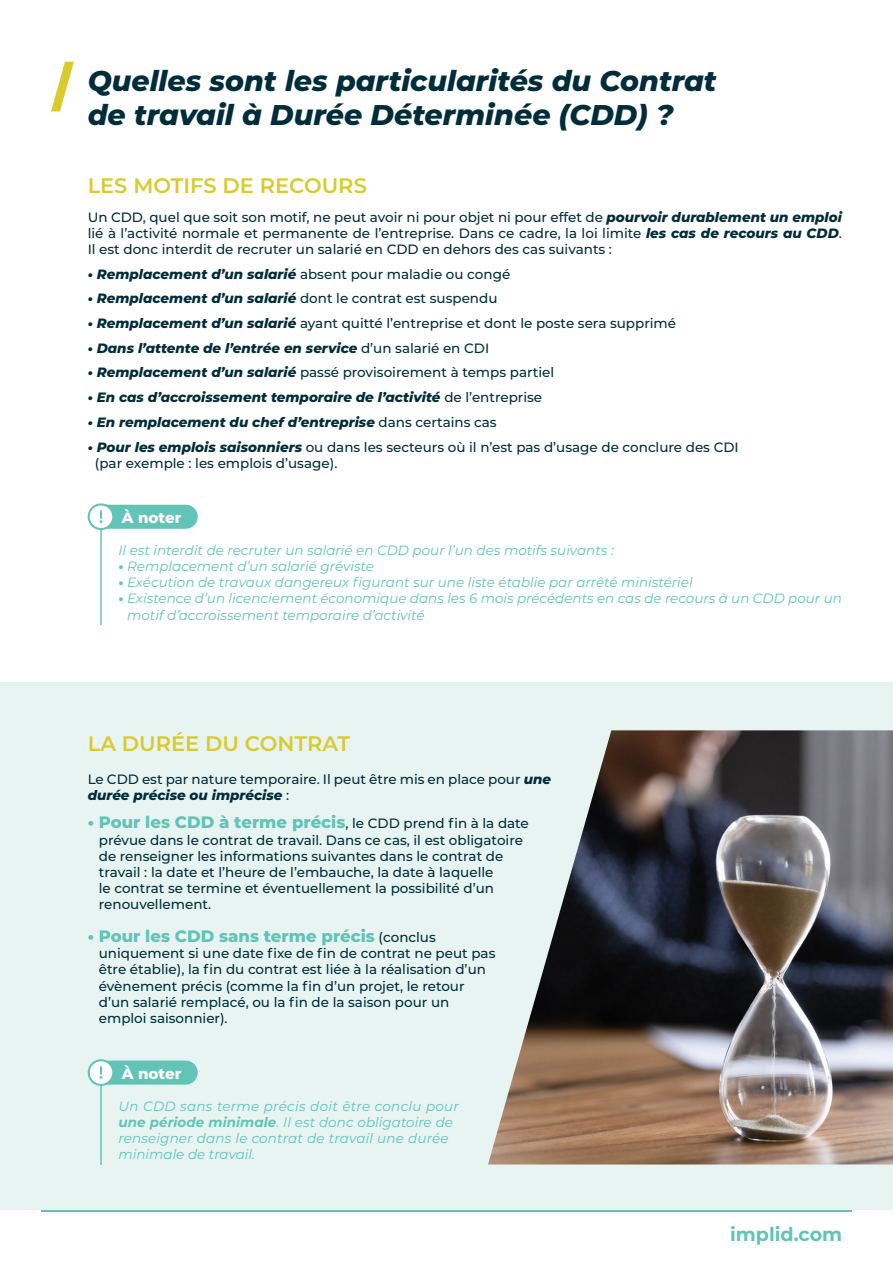
<style>
.page{position:relative;width:893px;height:1263px;background:#fff}
.page>*{position:absolute;margin:0;border:0;box-sizing:border-box;transform-origin:0 0}
.t1{font:italic 800 28.5px/34.2px "Montserrat";color:#012d3a}
.t2{font:600 21px "Montserrat";color:#d9ca2e}
.t3{font:700 19.05px "Montserrat";color:#61c4b6}
.t4{font:800 16.5px "Montserrat";color:#61c4b6}
.t5{font:800 15px "Montserrat";color:#fff}
.t6{font:500 13.5px/16.2px "Montserrat";color:#012d3a}
.t7{font:italic 13.5px/16.2px "Montserrat";color:#61c4b6}
.t8{font:italic 800 13.5px "Montserrat";color:#012d3a}
.s1{font-weight:800;font-style:italic}
.s2{font-weight:500;font-style:normal}
.s3{font-weight:800;font-style:normal}
.s4{font-weight:500;font-size:13.5px;color:#012d3a}
.s5{font-weight:700}
</style>
<div class="page">
<div style="left:0;top:682px;width:893px;height:528px;background:#e7f4f2"></div>
<hr style="left:41px;top:1210px;width:811px;height:1px;background:#61c4b6">
<svg style="left:51px;top:62px;width:23px;height:49px"></svg>
<hr style="left:100px;top:522px;width:2px;height:103px;background:#61c4b6">
<div style="left:94px;top:505px;width:104px;height:24px;background:#61c4b6;border-radius:12px"></div>
<svg style="left:88px;top:503px;width:26px;height:27px"></svg>
<hr style="left:100px;top:1078px;width:2px;height:87px;background:#61c4b6">
<div style="left:94px;top:1060px;width:104px;height:24px;background:#61c4b6;border-radius:12px"></div>
<svg style="left:88px;top:1059px;width:26px;height:27px"></svg>
<img style="left:488px;top:730px;width:405px;height:434px">
<p class="t1" style="left:88px;top:62px;width:630px">Quelles sont les particularités du Contrat de travail à Durée Déterminée (CDD) ?</p>
<p class="t2" style="left:88px;top:170px;width:281px">LES MOTIFS DE RECOURS</p>
<p class="t6" style="left:88px;top:208px;width:756px;text-align:justify">Un CDD, quel que soit son motif, ne peut avoir ni pour objet ni pour effet de <span class="s1">pourvoir durablement un emploi </span>lié à l’activité normale et permanente de l’entreprise. Dans ce cadre, la loi limite <span class="s1">les cas de recours au CDD</span>.<br>Il est donc interdit de recruter un salarié en CDD en dehors des cas suivants :</p>
<p class="t8" style="left:88px;top:264px;width:424px">• Remplacement d’un salarié <span class="s2">absent pour maladie ou congé</span></p>
<p class="t8" style="left:88px;top:289px;width:411px">• Remplacement d’un salarié <span class="s2">dont le contrat est suspendu</span></p>
<p class="t6" style="left:88px;top:315px;width:590px"><span class="s1">• Remplacement d’un salarié</span> ayant quitté l’entreprise et dont le poste sera supprimé</p>
<p class="t8" style="left:88px;top:338px;width:403px">• Dans l’attente de l’entrée en service <span class="s2">d’un salarié en CDI</span></p>
<p class="t6" style="left:88px;top:364px;width:468px"><span class="s1">• Remplacement d’un salarié</span> passé provisoirement à temps partiel</p>
<p class="t8" style="left:88px;top:387px;width:456px">• En cas d’accroissement temporaire de l’activité <span class="s2">de l’entreprise</span></p>
<p class="t8" style="left:88px;top:412px;width:410px">• En remplacement du chef d’entreprise <span class="s2">dans certains cas</span></p>
<p class="t6" style="left:88px;top:438px;width:653px"><span class="s1">• Pour les emplois saisonniers</span> ou dans les secteurs où il n’est pas d’usage de conclure des CDI</p>
<p class="t6" style="left:95px;top:454px;width:244px">(par exemple : les emplois d’usage).</p>
<p class="t5" style="left:122px;top:507px;width:61px">À noter</p>
<p class="t7" style="left:118px;top:541px;width:497px">Il est interdit de recruter un salarié en CDD pour l’un des motifs suivants :</p>
<p class="t7" style="left:118px;top:557px;width:257px"><span class="s3">•</span> Remplacement d’un salarié gréviste</p>
<p class="t7" style="left:118px;top:574px;width:576px"><span class="s3">•</span> Exécution de travaux dangereux figurant sur une liste établie par arrêté ministériel</p>
<p class="t7" style="left:127px;top:590px;width:716px;text-indent:-9px"><span class="s3">•</span> Existence d’un licenciement économique dans les 6 mois précédents en cas de recours à un CDD pour un motif d’accroissement temporaire d’activité</p>
<p class="t2" style="left:88px;top:728px;width:264px">LA DURÉE DU CONTRAT</p>
<p class="t6" style="left:88px;top:770px;width:465px">Le CDD est par nature temporaire. Il peut être mis en place pour <span class="s1">une durée précise ou imprécise</span> :</p>
<p class="t4" style="left:88px;top:810px;width:443px">• Pour les CDD à terme précis<span class="s4">, le CDD prend fin à la date</span></p>
<p class="t6" style="left:99px;top:831px;width:426px">prévue dans le contrat de travail. Dans ce cas, il est obligatoire de renseigner les informations suivantes dans le contrat de travail : la date et l’heure de l’embauche, la date à laquelle<br>le contrat se termine et éventuellement la possibilité d’un renouvellement.</p>
<p class="t4" style="left:88px;top:924px;width:350px">• Pour les CDD sans terme précis <span class="s4">(conclus</span></p>
<p class="t6" style="left:99px;top:945px;width:398px">uniquement si une date fixe de fin de contrat ne peut pas être établie), la fin du contrat est liée à la réalisation d’un évènement précis (comme la fin d’un projet, le retour d’un salarié remplacé, ou la fin de la saison pour un emploi saisonnier).</p>
<p class="t5" style="left:122px;top:1062px;width:61px">À noter</p>
<p class="t7" style="left:118px;top:1097px;width:342px">Un CDD sans terme précis doit être conclu pour <span class="s5">une période minimale</span>. Il est donc obligatoire de renseigner dans le contrat de travail une durée minimale de travail.</p>
<p class="t3" style="left:730px;top:1221px;width:114px">implid.com</p>
</div>
